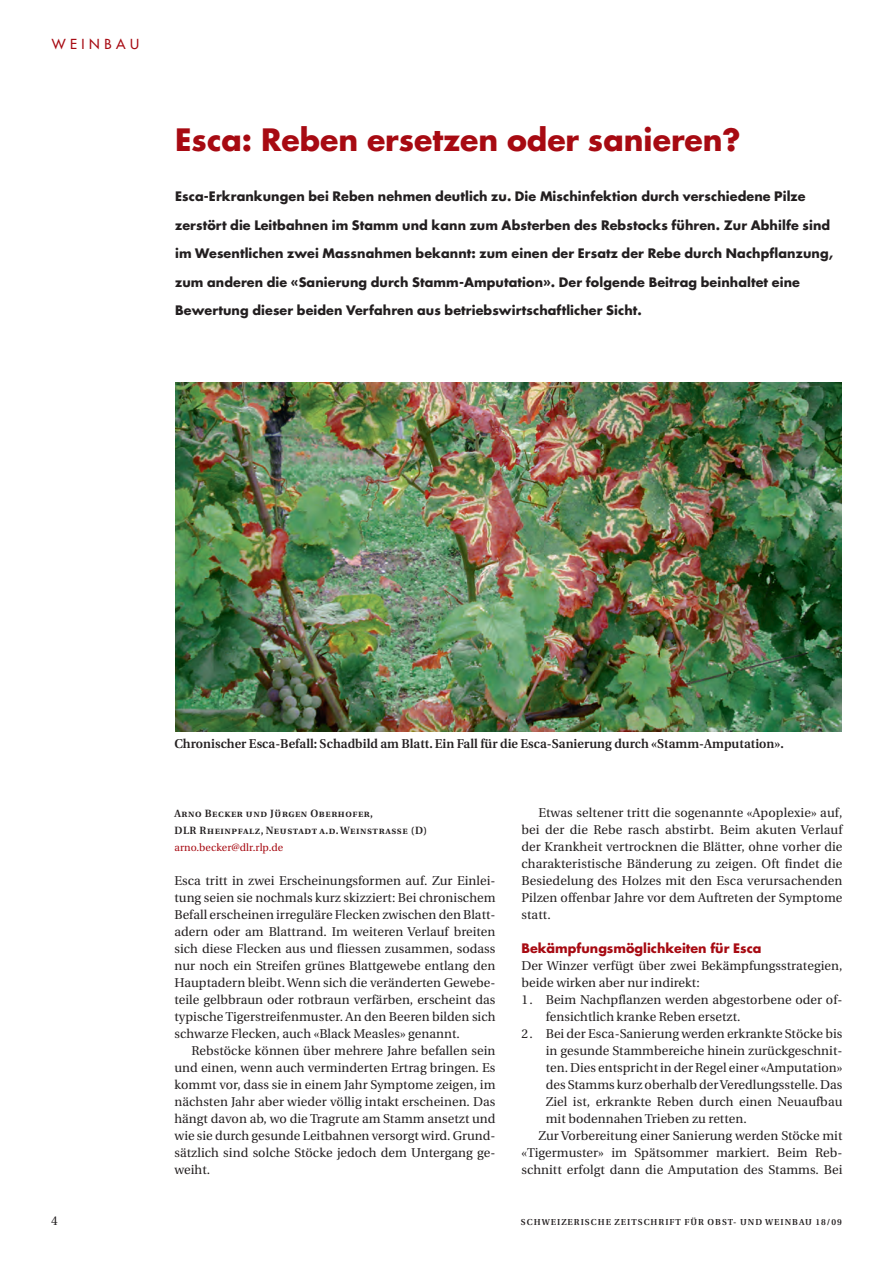
<style>
.page{position:relative;width:893px;height:1263px;background:#fff}
.page>*{position:absolute;margin:0;border:0;box-sizing:border-box;transform-origin:0 0}
.t1{font:700 30px "Futura";color:#a70a12}
.t2{font:13.5px "Futura";letter-spacing:.335em;color:#a70a12}
.t3{font:12.75px/17px "Utopia";letter-spacing:.005em;color:#231f20;text-align:justify}
.t4{font:700 12.75px "Futura";letter-spacing:.005em;color:#231f20}
.t5{font:600 12.75px "Utopia";letter-spacing:.005em;color:#231f20}
.t6{font:700 12.75px "Futura";color:#a70a12}
.t7{font:10.5px/17px "Utopia Semibold SC";letter-spacing:.055em;color:#231f20}
.t8{font:10.5px "Utopia";letter-spacing:.005em;color:#a70a12}
.t9{font:600 8.7px "Utopia";letter-spacing:.115em;color:#231f20}
</style>
<div class="page">
<img style="left:175px;top:382px;width:667px;height:350px">
<p class="t2" style="left:52px;top:37px;width:89px">WEINBAU</p>
<h1 class="t1" style="left:175px;top:127px;width:567px">Esca: Reben ersetzen oder sanieren?</h1>
<p class="t4" style="left:175px;top:191px;width:632px">Esca-Erkrankungen bei Reben nehmen deutlich zu. Die Mischinfektion durch verschiedene Pilze</p>
<p class="t4" style="left:175px;top:219px;width:657px">zerstört die Leitbahnen im Stamm und kann zum Absterben des Rebstocks führen. Zur Abhilfe sind</p>
<p class="t4" style="left:175px;top:248px;width:659px">im Wesentlichen zwei Massnahmen bekannt: zum einen der Ersatz der Rebe durch Nachpflanzung,</p>
<p class="t4" style="left:175px;top:276px;width:626px">zum anderen die «Sanierung durch Stamm-Amputation». Der folgende Beitrag beinhaltet eine</p>
<p class="t4" style="left:175px;top:305px;width:468px">Bewertung dieser beiden Verfahren aus betriebswirtschaftlicher Sicht.</p>
<p class="t3" style="left:51px;top:1213px;width:8px">4</p>
<p class="t5" style="left:174px;top:739px;width:611px">Chronischer Esca-Befall: Schadbild am Blatt. Ein Fall für die Esca-Sanierung durch «Stamm-Amputation».</p>
<p class="t7" style="left:174px;top:805px;width:254px">Arno Becker und Jürgen Oberhofer,<br>DLR Rheinpfalz, Neustadt a.d.Weinstrasse (D)</p>
<p class="t8" style="left:174px;top:843px;width:110px">arno.becker@dlr.rlp.de</p>
<p class="t3" style="left:174px;top:873px;width:323px">Esca tritt in zwei Erscheinungsformen auf. Zur Einlei&shy;tung seien sie nochmals kurz skizziert: Bei chronischem Befall erscheinen irreguläre Flecken zwischen den Blatt&shy;adern oder am Blattrand. Im weiteren Verlauf breiten sich diese Flecken aus und fliessen zusammen, sodass nur noch ein Streifen grünes Blattgewebe entlang den Hauptadern bleibt. Wenn sich die veränderten Gewebe&shy;teile gelbbraun oder rotbraun verfärben, erscheint das typische Tigerstreifenmuster. An den Beeren bilden sich schwarze Flecken, auch «Black Measles» genannt.</p>
<p class="t3" style="left:174px;top:1043px;width:323px;text-indent:17px">Rebstöcke können über mehrere Jahre befallen sein und einen, wenn auch verminderten Ertrag bringen. Es kommt vor, dass sie in einem Jahr Symptome zeigen, im nächsten Jahr aber wieder völlig intakt erscheinen. Das hängt davon ab, wo die Tragrute am Stamm ansetzt und wie sie durch gesunde Leitbahnen versorgt wird. Grund&shy;sätzlich sind solche Stöcke jedoch dem Untergang ge&shy;weiht.</p>
<p class="t3" style="left:521px;top:805px;width:323px;text-indent:17px">Etwas seltener tritt die sogenannte «Apoplexie» auf, bei der die Rebe rasch abstirbt. Beim akuten Verlauf der Krankheit vertrocknen die Blätter, ohne vorher die charakteristische Bänderung zu zeigen. Oft findet die Besiedelung des Holzes mit den Esca verursachenden Pilzen offenbar Jahre vor dem Auftreten der Symptome statt.</p>
<p class="t6" style="left:521px;top:942px;width:242px">Bekämpfungsmöglichkeiten für Esca</p>
<p class="t3" style="left:521px;top:958px;width:322px">Der Winzer verfügt über zwei Bekämpfungsstrategien,</p>
<p class="t3" style="left:521px;top:975px;width:180px">beide wirken aber nur indirekt:</p>
<p class="t3" style="left:521px;top:992px;width:323px">1 . Beim Nachpflanzen werden abgestorbene oder of-</p>
<p class="t3" style="left:546px;top:1009px;width:196px">fensichtlich kranke Reben ersetzt.</p>
<p class="t3" style="left:521px;top:1026px;width:323px">2 . Bei der Esca-Sanierung werden erkrankte Stöcke bis</p>
<p class="t3" style="left:546px;top:1043px;width:298px">in gesunde Stammbereiche hinein zurückgeschnit-</p>
<p class="t3" style="left:546px;top:1060px;width:298px">ten. Dies entspricht in der Regel einer «Amputation»</p>
<p class="t3" style="left:546px;top:1077px;width:298px">des Stamms kurz oberhalb derVeredlungsstelle. Das</p>
<p class="t3" style="left:546px;top:1094px;width:298px">Ziel ist, erkrankte Reben durch einen Neuaufbau</p>
<p class="t3" style="left:546px;top:1111px;width:202px">mit bodennahen Trieben zu retten.</p>
<p class="t3" style="left:538px;top:1128px;width:306px">Zur Vorbereitung einer Sanierung werden Stöcke mit</p>
<p class="t3" style="left:521px;top:1145px;width:323px">«Tigermuster» im Spätsommer markiert. Beim Reb-</p>
<p class="t3" style="left:521px;top:1162px;width:322px">schnitt erfolgt dann die Amputation des Stamms. Bei</p>
<p class="t9" style="left:521px;top:1218px;width:322px">SCHWEIZERISCHE ZEITSCHRIFT FÜR OBST- UND WEINBAU 18/09</p>
</div>
